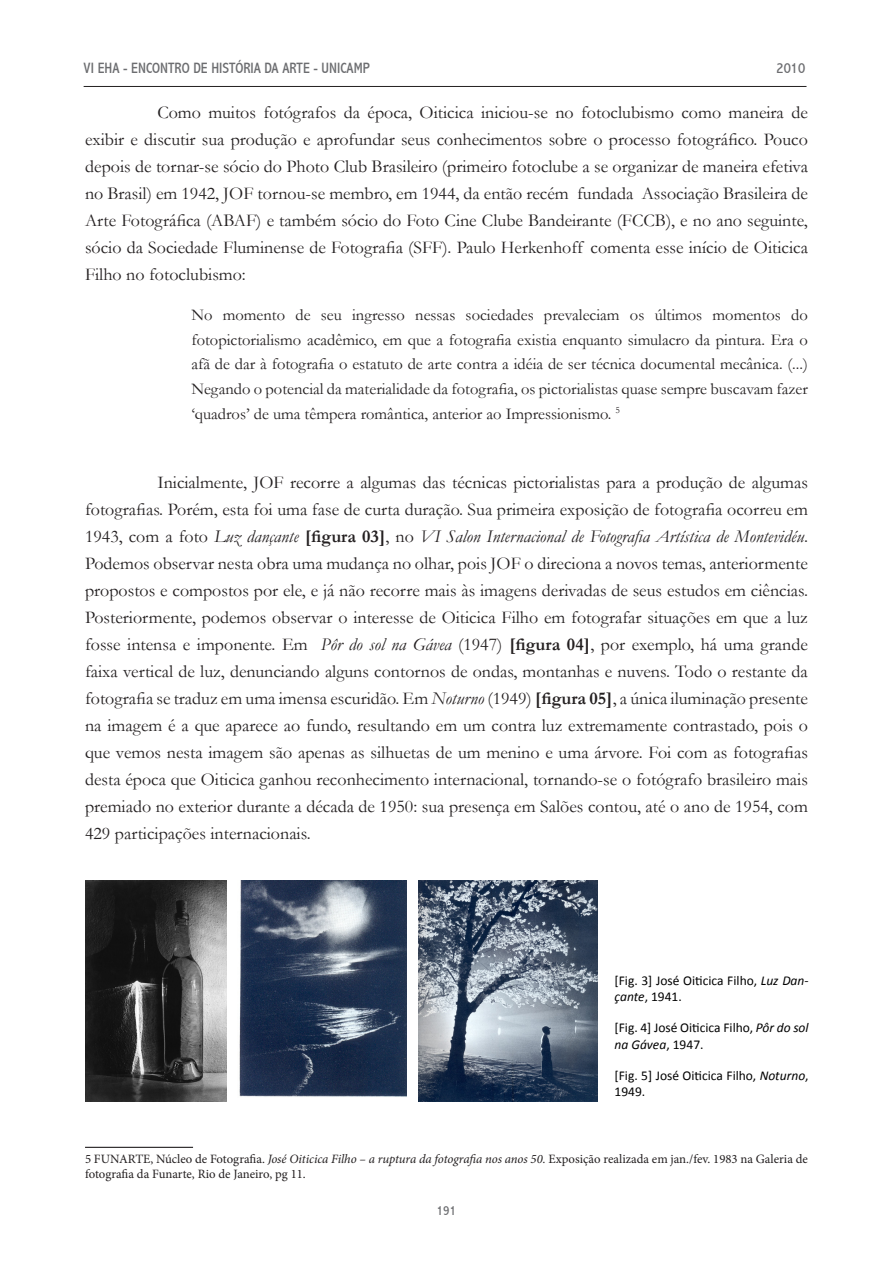
<style>
.page{position:relative;width:893px;height:1263px;background:#fff}
.page>*{position:absolute;margin:0;border:0;box-sizing:border-box;transform-origin:0 0}
.Texto{font:18px/27px "Garamond";color:#231f20;text-align:justify}
.citaçâo{font:16.5px/24.8px "Garamond";color:#231f20;text-align:justify}
.t1{font:condensed 15px "Abadi";color:#6c6d70}
.Footnote_text{font:13.5px/16.2px "Calibri";color:#000}
.t2{font:condensed 13.5px "Abadi";color:#6c6d70}
.FootNote{font:12.75px/15.3px "Minion Pro";color:#231f20}
.s1{font-style:italic}
.s2{font-weight:700}
</style>
<div class="page">
<hr style="left:84px;top:86px;width:722px;height:1px;background:#231f20">
<hr style="left:85px;top:1147px;width:108px;height:1px;background:#231f20">
<img style="left:85px;top:880px;width:142px;height:221px">
<img style="left:239px;top:880px;width:167px;height:217px">
<img style="left:418px;top:880px;width:179px;height:221px">
<p class="t1" style="left:84px;top:59px;width:288px">VI EHA - ENCONTRO DE HISTÓRIA DA ARTE - UNICAMP</p>
<p class="t1" style="left:777px;top:59px;width:30px">2010</p>
<p class="Texto" style="left:85px;top:98px;width:724px;text-indent:72px">Como muitos fotógrafos da época, Oiticica iniciou-se no fotoclubismo como maneira de exibir e discutir sua produção e aprofundar seus conhecimentos sobre o processo fotográfico. Pouco depois de tornar-se sócio do Photo Club Brasileiro (primeiro fotoclube a se organizar de maneira efetiva no Brasil) em 1942, JOF tornou-se membro, em 1944, da então recém fundada Associação Brasileira de Arte Fotográfica (ABAF) e também sócio do Foto Cine Clube Bandeirante (FCCB), e no ano seguinte, sócio da Sociedade Fluminense de Fotografia (SFF). Paulo Herkenhoff comenta esse início de Oiticica Filho no fotoclubismo:</p>
<p class="citaçâo" style="left:191px;top:302px;width:618px">No momento de seu ingresso nessas sociedades prevaleciam os últimos momentos do fotopictorialismo acadêmico, em que a fotografia existia enquanto simulacro da pintura. Era o afã de dar à fotografia o estatuto de arte contra a idéia de ser técnica documental mecânica. (...)<br>Negando o potencial da materialidade da fotografia, os pictorialistas quase sempre buscavam fazer ‘quadros’ de uma têmpera romântica, anterior ao Impressionismo. <sup>5</sup></p>
<p class="Texto" style="left:85px;top:469px;width:724px;text-indent:72px">Inicialmente, JOF recorre a algumas das técnicas pictorialistas para a produção de algumas fotografias. Porém, esta foi uma fase de curta duração. Sua primeira exposição de fotografia ocorreu em 1943, com a foto <span class="s1">Luz dançante</span> <span class="s2">[figura 03]</span>, no <span class="s1">VI Salon Internacional de Fotografia Artística de Montevidéu</span>.<br>Podemos observar nesta obra uma mudança no olhar, pois JOF o direciona a novos temas, anteriormente propostos e compostos por ele, e já não recorre mais às imagens derivadas de seus estudos em ciências.<br>Posteriormente, podemos observar o interesse de Oiticica Filho em fotografar situações em que a luz fosse intensa e imponente. Em <span class="s1">Pôr do sol na Gávea</span> (1947) <span class="s2">[figura 04]</span>, por exemplo, há uma grande faixa vertical de luz, denunciando alguns contornos de ondas, montanhas e nuvens. Todo o restante da fotografia se traduz em uma imensa escuridão. Em <span class="s1">Noturno</span> (1949) <span class="s2">[figura 05]</span>, a única iluminação presente na imagem é a que aparece ao fundo, resultando em um contra luz extremamente contrastado, pois o que vemos nesta imagem são apenas as silhuetas de um menino e uma árvore. Foi com as fotografias desta época que Oiticica ganhou reconhecimento internacional, tornando-se o fotógrafo brasileiro mais premiado no exterior durante a década de 1950: sua presença em Salões contou, até o ano de 1954, com 429 participações internacionais.</p>
<p class="Footnote_text" style="left:615px;top:972px;width:196px">[Fig. 3] José Oiticica Filho, <span class="s1">Luz Dan&shy;çante</span>, 1941.</p>
<p class="Footnote_text" style="left:615px;top:1020px;width:196px">[Fig. 4] José Oiticica Filho, <span class="s1">Pôr do sol na Gávea</span>, 1947.</p>
<p class="Footnote_text" style="left:615px;top:1067px;width:196px">[Fig. 5] José Oiticica Filho, <span class="s1">Noturno</span>,<br>1949.</p>
<p class="FootNote" style="left:85px;top:1151px;width:724px">5 FUNARTE, Núcleo de Fotografia. <span class="s1">José Oiticica Filho – a ruptura da fotografia nos anos 50.</span> Exposição realizada em jan./fev. 1983 na Galeria de fotografia da Funarte, Rio de Janeiro, pg 11.</p>
<p class="t2" style="left:437px;top:1202px;width:21px">191</p>
</div>
